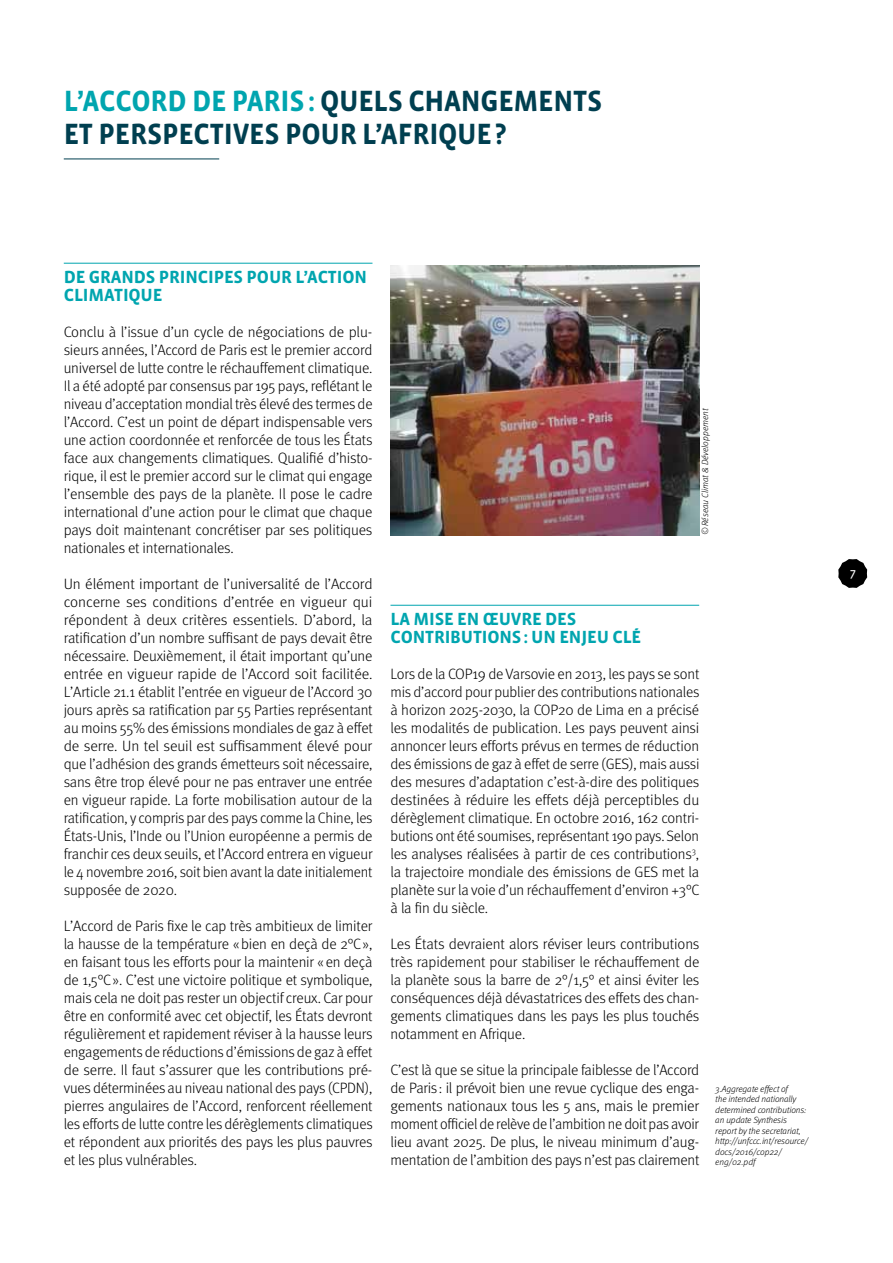
<style>
.page{position:relative;width:893px;height:1263px;background:#fff}
.page>*{position:absolute;margin:0;border:0;box-sizing:border-box;transform-origin:0 0}
.t1{font:700 30px/33px "Vista Sans OT";letter-spacing:-.01em;color:#003f50;scale:.95 1}
.t2{font:700 18px/18px "Vista Sans OT";letter-spacing:-.01em;color:#00a5af}
.t3{font:300 15px/18px "Meta";letter-spacing:-.015em;color:#000;text-align:justify}
.t4{font:12.6px "Vista Sans OT";color:#fff}
.t5{font:italic 300 9px/10.5px "Meta OT";letter-spacing:-.01em;color:#000}
.s1{color:#00a5af}
</style>
<div class="page">
<hr style="left:64px;top:159px;width:155px;height:1px;background:#003f50">
<hr style="left:64px;top:263px;width:308px;height:1px;background:#00a5af">
<hr style="left:390px;top:605px;width:309px;height:1px;background:#00a5af">
<img style="left:390px;top:265px;width:309px;height:270px">
<svg style="left:838px;top:559px;width:29px;height:29px"></svg>
<h1 class="t1" style="left:64px;top:85px;width:568px"><span class="s1">L’ACCORD DE PARIS:</span> QUELS CHANGEMENTS<br>ET PERSPECTIVES POUR L’AFRIQUE?</h1>
<p class="t2" style="left:64px;top:268px;width:305px">DE GRANDS PRINCIPES POUR L’ACTION<br>CLIMATIQUE</p>
<p class="t3" style="left:64px;top:323px;width:310px">Conclu à l’issue d’un cycle de négociations de plu&shy;sieurs années, l’Accord de Paris est le premier accord universel de lutte contre le réchauffement climatique.<br>Il a été adopté par consensus par 195 pays, reflétant le niveau d’acceptation mondial très élevé des termes de l’Accord. C’est un point de départ indispensable vers une action coordonnée et renforcée de tous les États face aux changements climatiques. Qualifié d’histo&shy;rique, il est le premier accord sur le climat qui engage l’ensemble des pays de la planète. Il pose le cadre international d’une action pour le climat que chaque pays doit maintenant concrétiser par ses politiques nationales et internationales.</p>
<p class="t3" style="left:64px;top:575px;width:311px">Un élément important de l’universalité de l’Accord concerne ses conditions d’entrée en vigueur qui répondent à deux critères essentiels. D’abord, la ratification d’un nombre suffisant de pays devait être nécessaire. Deuxièmement, il était important qu’une entrée en vigueur rapide de l’Accord soit facilitée.<br>L’Article 21.1 établit l’entrée en vigueur de l’Accord 30 jours après sa ratification par 55 Parties représentant au moins 55% des émissions mondiales de gaz à effet de serre. Un tel seuil est suffisamment élevé pour que l’adhésion des grands émetteurs soit nécessaire, sans être trop élevé pour ne pas entraver une entrée en vigueur rapide. La forte mobilisation autour de la ratification, y compris par des pays comme la Chine, les États-Unis, l’Inde ou l’Union européenne a permis de franchir ces deux seuils, et l’Accord entrera en vigueur le 4 novembre 2016, soit bien avant la date initialement supposée de 2020.</p>
<p class="t3" style="left:64px;top:917px;width:310px">L’Accord de Paris fixe le cap très ambitieux de limiter la hausse de la température «bien en deçà de 2°C», en faisant tous les efforts pour la maintenir «en deçà de 1,5°C». C’est une victoire politique et symbolique, mais cela ne doit pas rester un objectif creux. Car pour être en conformité avec cet objectif, les États devront régulièrement et rapidement réviser à la hausse leurs engagements de réductions d’émissions de gaz à effet de serre. Il faut s’assurer que les contributions pré&shy;vues déterminées au niveau national des pays (CPDN), pierres angulaires de l’Accord, renforcent réellement les efforts de lutte contre les dérèglements climatiques et répondent aux priorités des pays les plus pauvres et les plus vulnérables.</p>
<p class="t5" style="left:700px;top:535px;width:128px;rotate:-90deg">©Réseau Climat &amp; Développement</p>
<p class="t2" style="left:390px;top:610px;width:252px">LA MISE EN ŒUVRE DES<br>CONTRIBUTIONS: UN ENJEU CLÉ</p>
<p class="t3" style="left:390px;top:665px;width:311px">Lors de la COP19 de Varsovie en 2013, les pays se sont mis d’accord pour publier des contributions nationales à horizon 2025-2030, la COP20 de Lima en a précisé les modalités de publication. Les pays peuvent ainsi annoncer leurs efforts prévus en termes de réduction des émissions de gaz à effet de serre (GES), mais aussi des mesures d’adaptation c’est-à-dire des politiques destinées à réduire les effets déjà perceptibles du dérèglement climatique. En octobre 2016, 162 contri&shy;butions ont été soumises, représentant 190 pays. Selon les analyses réalisées à partir de ces contributions<sup>3</sup>, la trajectoire mondiale des émissions de GES met la planète sur la voie d’un réchauffement d’environ +3°C à la fin du siècle.</p>
<p class="t3" style="left:390px;top:935px;width:310px">Les États devraient alors réviser leurs contributions très rapidement pour stabiliser le réchauffement de la planète sous la barre de 2°/1,5° et ainsi éviter les conséquences déjà dévastatrices des effets des chan&shy;gements climatiques dans les pays les plus touchés notamment en Afrique.</p>
<p class="t3" style="left:390px;top:1061px;width:310px">C’est là que se situe la principale faiblesse de l’Accord de Paris: il prévoit bien une revue cyclique des enga&shy;gements nationaux tous les 5 ans, mais le premier moment officiel de relève de l’ambition ne doit pas avoir lieu avant 2025. De plus, le niveau minimum d’aug&shy;mentation de l’ambition des pays n’est pas clairement</p>
<p class="t5" style="left:715px;top:1083px;width:94px">3.Aggregate effect of<br>the intended nationally determined contributions: an update Synthesis report by the secretariat, http://unfccc.int/resource/ docs/2016/cop22/ eng/02.pdf</p>
<p class="t4" style="left:850px;top:566px;width:8px">7</p>
</div>
